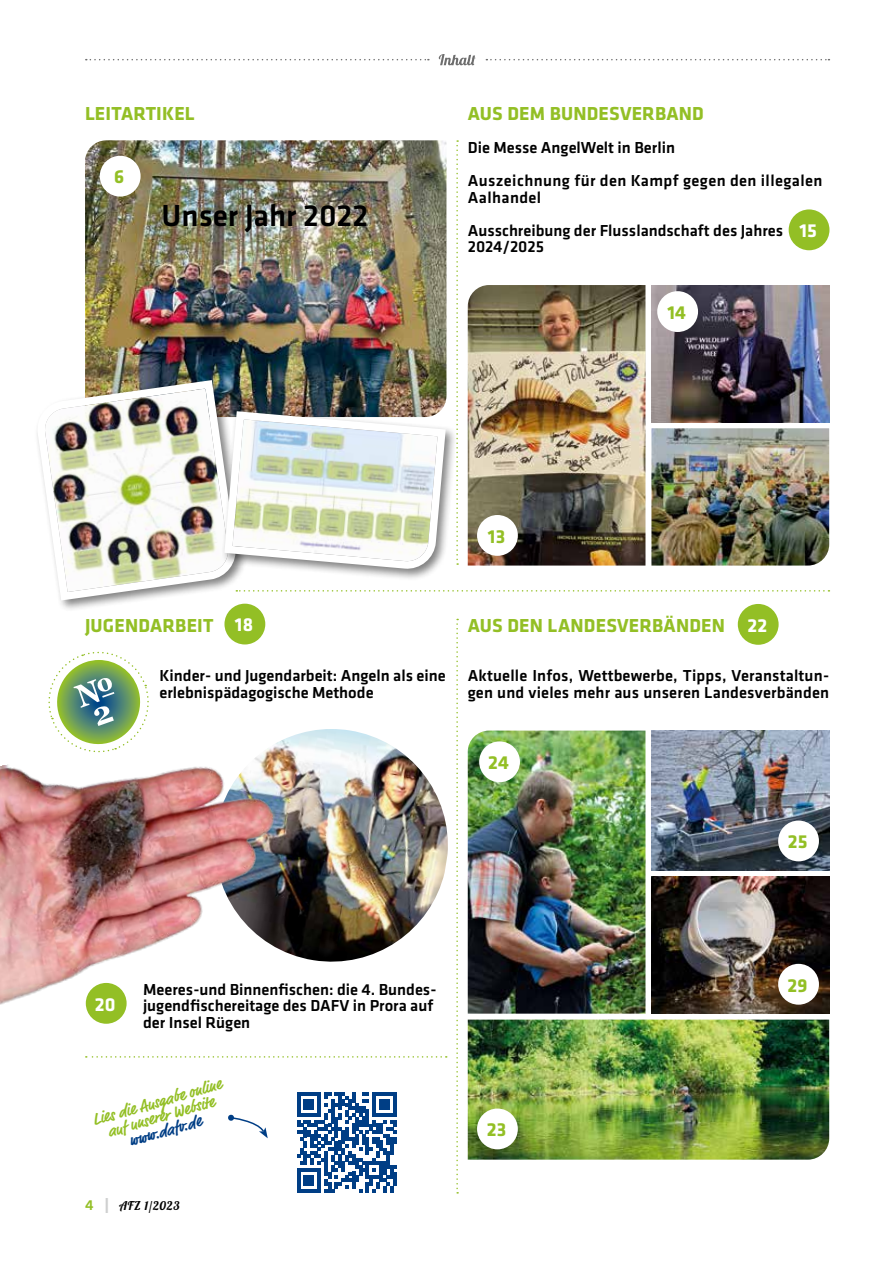
<style>
.page{position:relative;width:893px;height:1263px;background:#fff}
.page>*{position:absolute;margin:0;border:0;box-sizing:border-box;transform-origin:0 0}
.t1{font:500 31.5px "Klavika";color:#000}
.t2{font:700 19.5px "Klavika";letter-spacing:.01em;color:#93bf25}
.t3{font:700 19.5px "Klavika";letter-spacing:.01em;color:#fff}
.t4{font:500 16.5px/16.5px "Klavika";color:#000}
.t5{font:500 16.5px/33px "Klavika";letter-spacing:.025em;color:#000}
.t6{font:700 16.5px/15px "Market Pro";color:#93bf25;text-align:center}
.t7{font:700 16.5px "Market Pro";color:#003e85}
.t8{font:12px "Lobster 1.4";letter-spacing:.05em;color:#000}
.s1{font-family:"Klavika";font-weight:500;font-size:15px;color:#93bf25}
.s2{font-family:"Klavika";font-weight:500;font-size:22.5px;color:#cfd0d0}
</style>
<div class="page">
<svg style="left:86px;top:59px;width:343px;height:1px"></svg>
<svg style="left:486px;top:59px;width:343px;height:1px"></svg>
<svg style="left:439px;top:54px;width:36px;height:11px"></svg>
<img style="left:300px;top:729px;width:148px;height:233px">
<img style="left:468px;top:731px;width:177px;height:283px">
<img style="left:651px;top:731px;width:178px;height:140px">
<img style="left:651px;top:876px;width:178px;height:138px">
<img style="left:468px;top:1019px;width:361px;height:140px">
<svg style="left:48px;top:651px;width:101px;height:67px"></svg>
<img style="left:0;top:718px;width:300px;height:288px">
<div style="left:479px;top:741px;width:41px;height:41px;background:#fff;border-radius:50%"></div>
<div style="left:778px;top:964px;width:41px;height:41px;background:#fff;border-radius:50%"></div>
<div style="left:778px;top:820px;width:41px;height:41px;background:#fff;border-radius:50%"></div>
<div style="left:477px;top:1108px;width:41px;height:41px;background:#fff;border-radius:50%"></div>
<div style="left:738px;top:604px;width:41px;height:41px;background:#93bf25;border-radius:50%"></div>
<svg style="left:456px;top:619px;width:2px;height:574px"></svg>
<div style="left:224px;top:604px;width:41px;height:40px;background:#93bf25;border-radius:50%"></div>
<div style="left:86px;top:983px;width:41px;height:41px;background:#93bf25;border-radius:50%"></div>
<svg style="left:86px;top:1056px;width:361px;height:2px"></svg>
<svg style="left:228px;top:1114px;width:40px;height:24px"></svg>
<svg style="left:297px;top:1092px;width:100px;height:100px"></svg>
<hr style="left:393px;top:1172px;width:4px;height:13px;background:#003e85">
<div style="left:34px;top:377px;width:214px;height:235px;background:#000;opacity:.5"></div>
<img style="left:40px;top:140px;width:789px;height:465px">
<p class="t2" style="left:85px;top:103px;width:111px">LEITARTIKEL</p>
<p class="t2" style="left:468px;top:103px;width:238px">AUS DEM BUNDESVERBAND</p>
<p class="t2" style="left:114px;top:166px;width:12px">6</p>
<h1 class="t1" style="left:162px;top:198px;width:208px">Unser Jahr 2022</h1>
<p class="t5" style="left:468px;top:131px;width:356px">Die Messe AngelWelt in Berlin<br>Auszeichnung für den Kampf gegen den illegalen</p>
<p class="t4" style="left:468px;top:181px;width:317px;line-height:33px">Aalhandel<br>Ausschreibung der Flusslandschaft des Jahres</p>
<p class="t4" style="left:468px;top:239px;width:78px">2024/2025</p>
<p class="t3" style="left:799px;top:220px;width:19px">15</p>
<p class="t2" style="left:488px;top:526px;width:19px">13</p>
<p class="t2" style="left:667px;top:302px;width:20px">14</p>
<p class="t2" style="left:85px;top:614px;width:130px">JUGENDARBEIT</p>
<p class="t2" style="left:468px;top:614px;width:259px">AUS DEN LANDESVERBÄNDEN</p>
<p class="t4" style="left:159px;top:668px;width:288px">Kinder- und Jugendarbeit: Angeln als eine erlebnispädagogische Methode</p>
<p class="t3" style="left:235px;top:614px;width:20px">18</p>
<p class="t3" style="left:747px;top:615px;width:21px">22</p>
<p class="t4" style="left:468px;top:668px;width:363px">Aktuelle Infos, Wettbewerbe, Tipps, Veranstaltun&shy;gen und vieles mehr aus unseren Landesverbänden</p>
<p class="t2" style="left:488px;top:752px;width:22px">24</p>
<p class="t3" style="left:95px;top:993px;width:22px">20</p>
<p class="t4" style="left:143px;top:981px;width:295px">Meeres-und Binnenfischen: die 4. Bundes&shy;jugendfischereitage des DAFV in Prora auf der Insel Rügen</p>
<p class="t6" style="left:91px;top:1113px;width:135px;rotate:-16deg">Lies die Ausgabe online auf unserer Website</p>
<p class="t7" style="left:126px;top:1130px;width:76px;rotate:-16deg">www.dafv.de</p>
<p class="t8" style="left:85px;top:1198px;width:96px"><span class="s1">4</span> <span class="s2">I</span> AFZ 1/2023</p>
<p class="t2" style="left:487px;top:1119px;width:21px">23</p>
<p class="t2" style="left:788px;top:831px;width:21px">25</p>
<p class="t2" style="left:788px;top:974px;width:22px">29</p>
</div>
